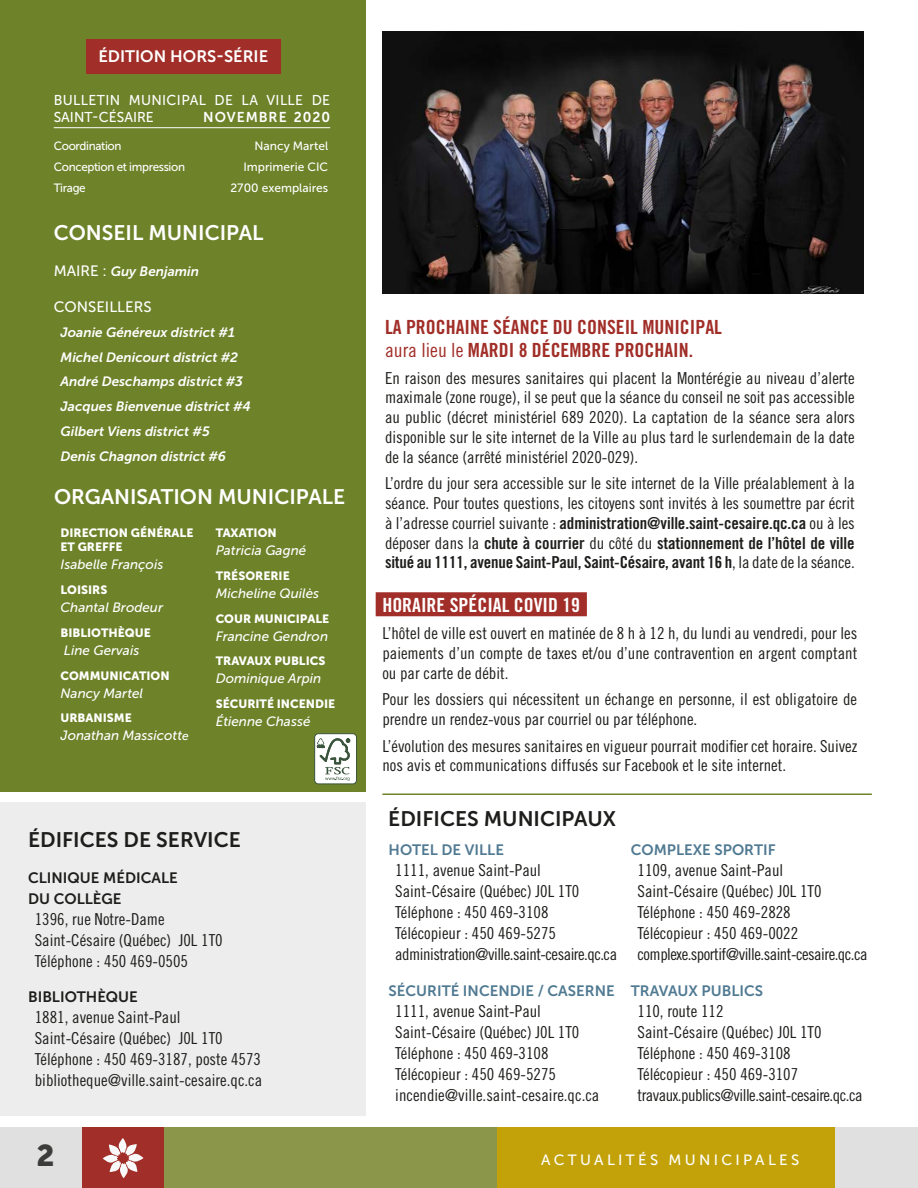
<style>
.page{position:relative;width:918px;height:1188px;background:#fff}
.page>*{position:absolute;margin:0;border:0;box-sizing:border-box;transform-origin:0 0}
.t1{font:30px "Museo Sans 900";color:#3c3c3b}
.t2{font:21px "Museo Sans 700";color:#fff}
.t3{font:21px "Museo Sans 700";color:#1d1d1b}
.t4{font:19.5px/23.4px "Trade Gothic LT Std Bd Cn 20";color:#a12e28}
.t5{font:19.5px "Trade Gothic LT Std Bd Cn 20";color:#fff}
.t6{font:16.5px/21px "Trade Gothic LT Std Cn 18";color:#1d1d1b}
.t7{font:16.5px/19.8px "Trade Gothic LT Std Bd Cn 20";letter-spacing:-.01em;color:#1d1d1b;text-align:justify}
.t8{font:16.5px "Museo Sans 700";color:#fff}
.t9{font:15px "Museo Sans 700";color:#507a92}
.t10{font:15px/21px "Museo Sans 700";color:#1d1d1b}
.t11{font:15px "Museo Sans 500";color:#fff}
.t12{font:14.85px "Museo Sans 500";letter-spacing:.22em;color:#fff}
.t13{font:14.25px/17.1px "Museo Sans 500";letter-spacing:.025em;color:#fff}
.t14{font:14.25px "Museo Sans 700";letter-spacing:.07em;color:#fff}
.t15{font:italic 13.5px/24.8px "Museo Sans 700";color:#fff}
.t16{font:italic 13.5px "Museo Sans 500";color:#fff}
.t17{font:12px/14.2px "Museo Sans 900";color:#fff}
.t18{font:12px "Museo Sans 500";letter-spacing:-.03em;color:#fff}
.t19{font:12px "Museo Sans 500";color:#fff}
.s1{font-family:"Museo Sans 500";font-style:normal;font-size:15px}
.s2{font-size:12px}
.s3{font-family:"Trade Gothic LT Std Cn 18"}
</style>
<div class="page">
<div style="left:0;top:1127px;width:82px;height:61px;background:#e0e0e0"></div>
<div style="left:82px;top:1127px;width:82px;height:61px;background:#a12e28"></div>
<div style="left:497px;top:1127px;width:340px;height:61px;background:#c3a209"></div>
<svg style="left:103px;top:1138px;width:40px;height:40px"></svg>
<div style="left:0;top:0;width:366px;height:792px;background:#6d8229"></div>
<div style="left:0;top:802px;width:366px;height:314px;background:#ededed"></div>
<hr style="left:54px;top:127px;width:276px;height:1px;background:#fff">
<div style="left:314px;top:733px;width:43px;height:51px;background:#fff;border:1px solid #3a533c;border-radius:4px"></div>
<svg style="left:317px;top:738px;width:33px;height:43px"></svg>
<img style="left:382px;top:31px;width:482px;height:263px">
<div style="left:836px;top:1127px;width:82px;height:61px;background:#e0e0e0"></div>
<div style="left:376px;top:592px;width:211px;height:24px;background:#a12e28"></div>
<div style="left:86px;top:39px;width:195px;height:34px;background:#a12e28"></div>
<hr style="left:382px;top:794px;width:490px;height:1px;background:#6d8229">
<div style="left:164px;top:1127px;width:333px;height:61px;background:#8b964a"></div>
<p class="t8" style="left:98px;top:47px;width:171px">ÉDITION HORS-SÉRIE</p>
<p class="t13" style="left:54px;top:91px;width:278px">BULLETIN MUNICIPAL DE LA VILLE DE<br>SAINT-CÉSAIRE</p>
<p class="t14" style="left:203px;top:109px;width:129px">NOVEMBRE 2020</p>
<p class="t18" style="left:54px;top:139px;width:69px">Coordination</p>
<p class="t19" style="left:254px;top:139px;width:75px">Nancy Martel</p>
<p class="t18" style="left:54px;top:160px;width:133px">Conception et impression</p>
<p class="t19" style="left:243px;top:160px;width:86px">Imprimerie CIC</p>
<p class="t18" style="left:54px;top:181px;width:33px">Tirage</p>
<p class="t19" style="left:230px;top:181px;width:99px">2700 exemplaires</p>
<p class="t2" style="left:54px;top:221px;width:211px">CONSEIL MUNICIPAL</p>
<p class="t15" style="left:54px;top:259px;width:147px"><span class="s1">MAIRE :</span> Guy Benjamin</p>
<p class="t11" style="left:54px;top:299px;width:99px">CONSEILLERS</p>
<p class="t15" style="left:61px;top:320px;width:192px">Joanie Généreux district #1<br>Michel Denicourt district #2<br>André Deschamps district #3<br>Jacques Bienvenue district #4<br>Gilbert Viens district #5<br>Denis Chagnon district #6</p>
<p class="t2" style="left:54px;top:485px;width:293px">ORGANISATION MUNICIPALE</p>
<p class="t17" style="left:216px;top:526px;width:63px">TAXATION</p>
<p class="t16" style="left:216px;top:543px;width:92px">Patricia Gagné</p>
<p class="t17" style="left:216px;top:569px;width:76px">TRÉSORERIE</p>
<p class="t16" style="left:216px;top:586px;width:105px">Micheline Quilès</p>
<p class="t17" style="left:216px;top:611px;width:115px">COUR MUNICIPALE</p>
<p class="t16" style="left:216px;top:629px;width:114px">Francine Gendron</p>
<p class="t17" style="left:216px;top:654px;width:111px">TRAVAUX PUBLICS</p>
<p class="t16" style="left:216px;top:671px;width:107px">Dominique Arpin</p>
<p class="t17" style="left:216px;top:697px;width:121px">SÉCURITÉ INCENDIE</p>
<p class="t16" style="left:216px;top:714px;width:96px">Étienne Chassé</p>
<p class="t17" style="left:61px;top:526px;width:134px">DIRECTION GÉNÉRALE<br>ET GREFFE</p>
<p class="t16" style="left:61px;top:557px;width:104px">Isabelle François</p>
<p class="t17" style="left:61px;top:583px;width:48px">LOISIRS</p>
<p class="t16" style="left:61px;top:600px;width:104px">Chantal Brodeur</p>
<p class="t17" style="left:61px;top:626px;width:92px">BIBLIOTHÈQUE</p>
<p class="t16" style="left:64px;top:643px;width:77px">Line Gervais</p>
<p class="t17" style="left:61px;top:668px;width:111px">COMMUNICATION</p>
<p class="t16" style="left:61px;top:686px;width:84px">Nancy Martel</p>
<p class="t17" style="left:61px;top:711px;width:73px">URBANISME</p>
<p class="t16" style="left:61px;top:728px;width:130px">Jonathan Massicott<span class="s2">e</span></p>
<p class="t3" style="left:28px;top:828px;width:214px">ÉDIFICES DE SERVICE</p>
<p class="t10" style="left:28px;top:867px;width:151px">CLINIQUE MÉDICALE<br>DU COLLÈGE</p>
<p class="t6" style="left:35px;top:908px;width:189px">1396, rue Notre-Dame<br>Saint-Césaire (Québec) J0L 1T0<br>Téléphone : 450 469-0505</p>
<p class="t10" style="left:28px;top:986px;width:111px">BIBLIOTHÈQUE</p>
<p class="t6" style="left:35px;top:1006px;width:229px">1881, avenue Saint-Paul Saint-Césaire (Québec) J0L 1T0<br>Téléphone : 450 469-3187, poste 4573 bibliotheque@ville.saint-cesaire.qc.ca</p>
<h1 class="t1" style="left:37px;top:1139px;width:20px">2</h1>
<p class="t4" style="left:385px;top:315px;width:338px">LA PROCHAINE SÉANCE DU CONSEIL MUNICIPAL <span class="s3">aura lieu le</span> MARDI 8 DÉCEMBRE PROCHAIN.</p>
<p class="t6" style="left:385px;top:368px;width:471px;line-height:19.8px;text-align:justify">En raison des mesures sanitaires qui placent la Montérégie au niveau d’alerte maximale (zone rouge), il se peut que la séance du conseil ne soit pas accessible au public (décret ministériel 689 2020). La captation de la séance sera alors disponible sur le site internet de la Ville au plus tard le surlendemain de la date de la séance (arrêté ministériel 2020-029).</p>
<p class="t6" style="left:385px;top:473px;width:471px;line-height:19.8px">L’ordre du jour sera accessible sur le site internet de la Ville préalablement à la séance. Pour toutes questions, les citoyens sont invités à les soumettre par écrit</p>
<p class="t7" style="left:385px;top:513px;width:471px"><span class="s3">à l’adresse courriel suivante :</span> administration@ville.saint-cesaire.qc.ca <span class="s3">ou à les déposer dans la</span> chute à courrier <span class="s3">du côté du</span> stationnement de l’hôtel de ville situé au 1111, avenue Saint-Paul, Saint-Césaire, avant 16 h<span class="s3">, la date de la séance.</span></p>
<p class="t5" style="left:382px;top:594px;width:199px">HORAIRE SPÉCIAL COVID 19</p>
<p class="t6" style="left:382px;top:623px;width:476px;line-height:19.8px;text-align:justify">L’hôtel de ville est ouvert en matinée de 8 h à 12 h, du lundi au vendredi, pour les paiements d’un compte de taxes et/ou d’une contravention en argent comptant ou par carte de débit.</p>
<p class="t6" style="left:382px;top:689px;width:476px;line-height:19.8px">Pour les dossiers qui nécessitent un échange en personne, il est obligatoire de prendre un rendez-vous par courriel ou par téléphone.</p>
<p class="t6" style="left:382px;top:736px;width:477px;line-height:19.8px">L’évolution des mesures sanitaires en vigueur pourrait modifier cet horaire. Suivez nos avis et communications diffusés sur Facebook et le site internet.</p>
<p class="t3" style="left:388px;top:807px;width:229px">ÉDIFICES MUNICIPAUX</p>
<p class="t9" style="left:389px;top:842px;width:117px">HOTEL DE VILLE</p>
<p class="t6" style="left:395px;top:860px;width:223px">1111, avenue Saint-Paul<br>Saint-Césaire (Québec) J0L 1T0<br>Téléphone : 450 469-3108<br>Télécopieur : 450 469-5275 administration@ville.saint-cesaire.qc.ca</p>
<p class="t9" style="left:389px;top:983px;width:228px">SÉCURITÉ INCENDIE / CASERNE</p>
<p class="t6" style="left:395px;top:1001px;width:206px">1111, avenue Saint-Paul<br>Saint-Césaire (Québec) J0L 1T0<br>Téléphone : 450 469-3108<br>Télécopieur : 450 469-5275 incendie@ville.saint-cesaire.qc.ca</p>
<p class="t9" style="left:631px;top:842px;width:147px">COMPLEXE SPORTIF</p>
<p class="t6" style="left:638px;top:860px;width:232px">1109, avenue Saint-Paul<br>Saint-Césaire (Québec) J0L 1T0<br>Téléphone : 450 469-2828<br>Télécopieur : 450 469-0022 complexe.sportif@ville.saint-cesaire.qc.ca</p>
<p class="t9" style="left:631px;top:983px;width:134px">TRAVAUX PUBLICS</p>
<p class="t6" style="left:638px;top:1001px;width:227px">110, route 112<br>Saint-Césaire (Québec) J0L 1T0<br>Téléphone : 450 469-3108<br>Télécopieur : 450 469-3107 travaux.publics@ville.saint-cesaire.qc.ca</p>
<p class="t12" style="left:541px;top:1152px;width:260px">ACTUALITÉS MUNICIPALES</p>
</div>
